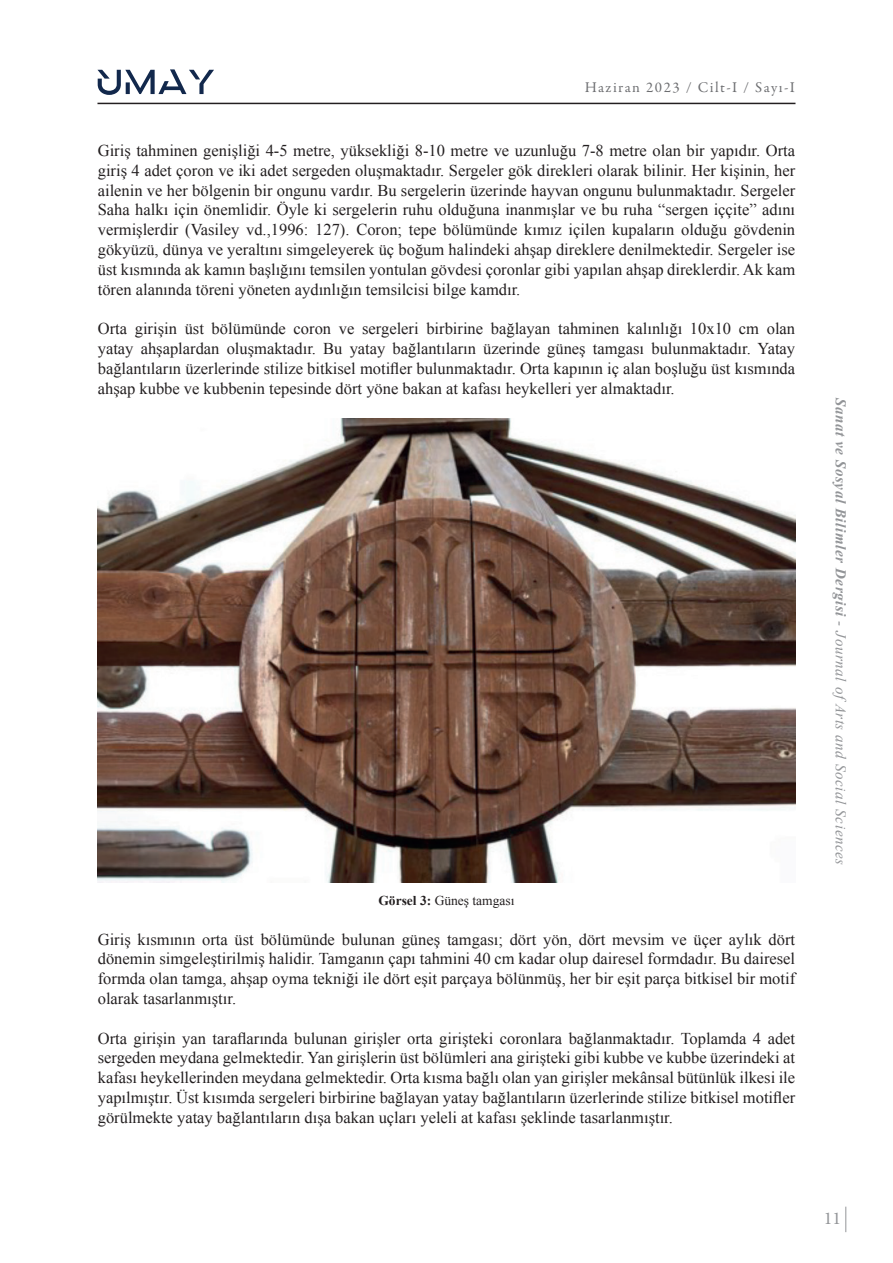
<style>
.page{position:relative;width:893px;height:1263px;background:#fff}
.page>*{position:absolute;margin:0;border:0;box-sizing:border-box;transform-origin:0 0}
.t1{font:18px "Minion Pro";color:#939598}
.t2{font:16.5px/19.8px "Times New Roman";color:#231f20;text-align:justify}
.t3{font:italic 15px "Times New Roman";letter-spacing:.04em;color:#939598}
.t4{font:15px "Garamond Premr Pro";letter-spacing:.1em;color:#6c6d70}
.t5{font:13.5px "Times New Roman";color:#231f20}
.s1{font-weight:700}
</style>
<div class="page">
<svg style="left:97px;top:69px;width:117px;height:26px"></svg>
<hr style="left:97px;top:103px;width:698px;height:1px;background:#231f20">
<svg style="left:845px;top:1206px;width:1px;height:26px"></svg>
<img style="left:98px;top:418px;width:697px;height:465px">
<p class="t4" style="left:585px;top:79px;width:212px">Haziran 2023 / Cilt-I / Sayı-I</p>
<p class="t2" style="left:98px;top:140px;width:699px">Giriş tahminen genişliği 4-5 metre, yüksekliği 8-10 metre ve uzunluğu 7-8 metre olan bir yapıdır. Orta giriş 4 adet çoron ve iki adet sergeden oluşmaktadır. Sergeler gök direkleri olarak bilinir. Her kişinin, her ailenin ve her bölgenin bir ongunu vardır. Bu sergelerin üzerinde hayvan ongunu bulunmaktadır. Sergeler Saha halkı için önemlidir. Öyle ki sergelerin ruhu olduğuna inanmışlar ve bu ruha “sergen iççite” adını vermişlerdir (Vasiley vd.,1996: 127). Coron; tepe bölümünde kımız içilen kupaların olduğu gövdenin gökyüzü, dünya ve yeraltını simgeleyerek üç boğum halindeki ahşap direklere denilmektedir. Sergeler ise üst kısmında ak kamın başlığını temsilen yontulan gövdesi çoronlar gibi yapılan ahşap direklerdir. Ak kam tören alanında töreni yöneten aydınlığın temsilcisi bilge kamdır.</p>
<p class="t2" style="left:98px;top:319px;width:699px">Orta girişin üst bölümünde coron ve sergeleri birbirine bağlayan tahminen kalınlığı 10x10 cm olan yatay ahşaplardan oluşmaktadır. Bu yatay bağlantıların üzerinde güneş tamgası bulunmaktadır. Yatay bağlantıların üzerlerinde stilize bitkisel motifler bulunmaktadır. Orta kapının iç alan boşluğu üst kısmında ahşap kubbe ve kubbenin tepesinde dört yöne bakan at kafası heykelleri yer almaktadır.</p>
<p class="t5" style="left:378px;top:891px;width:138px"><span class="s1">Görsel 3:</span> Güneş tamgası</p>
<p class="t2" style="left:98px;top:929px;width:699px">Giriş kısmının orta üst bölümünde bulunan güneş tamgası; dört yön, dört mevsim ve üçer aylık dört dönemin simgeleştirilmiş halidir. Tamganın çapı tahmini 40 cm kadar olup dairesel formdadır. Bu dairesel formda olan tamga, ahşap oyma tekniği ile dört eşit parçaya bölünmüş, her bir eşit parça bitkisel bir motif olarak tasarlanmıştır.</p>
<p class="t2" style="left:98px;top:1028px;width:699px">Orta girişin yan taraflarında bulunan girişler orta girişteki coronlara bağlanmaktadır. Toplamda 4 adet sergeden meydana gelmektedir. Yan girişlerin üst bölümleri ana girişteki gibi kubbe ve kubbe üzerindeki at kafası heykellerinden meydana gelmektedir. Orta kısma bağlı olan yan girişler mekânsal bütünlük ilkesi ile yapılmıştır. Üst kısımda sergeleri birbirine bağlayan yatay bağlantıların üzerlerinde stilize bitkisel motifler görülmekte yatay bağlantıların dışa bakan uçları yeleli at kafası şeklinde tasarlanmıştır.</p>
<p class="t3" style="left:851px;top:398px;width:469px;rotate:90deg"><span class="s1">Sanat ve Sosyal Bilimler Dergisi</span> - Journal ofArts and Social Sciences</p>
<p class="t1" style="left:824px;top:1206px;width:19px">11</p>
</div>
